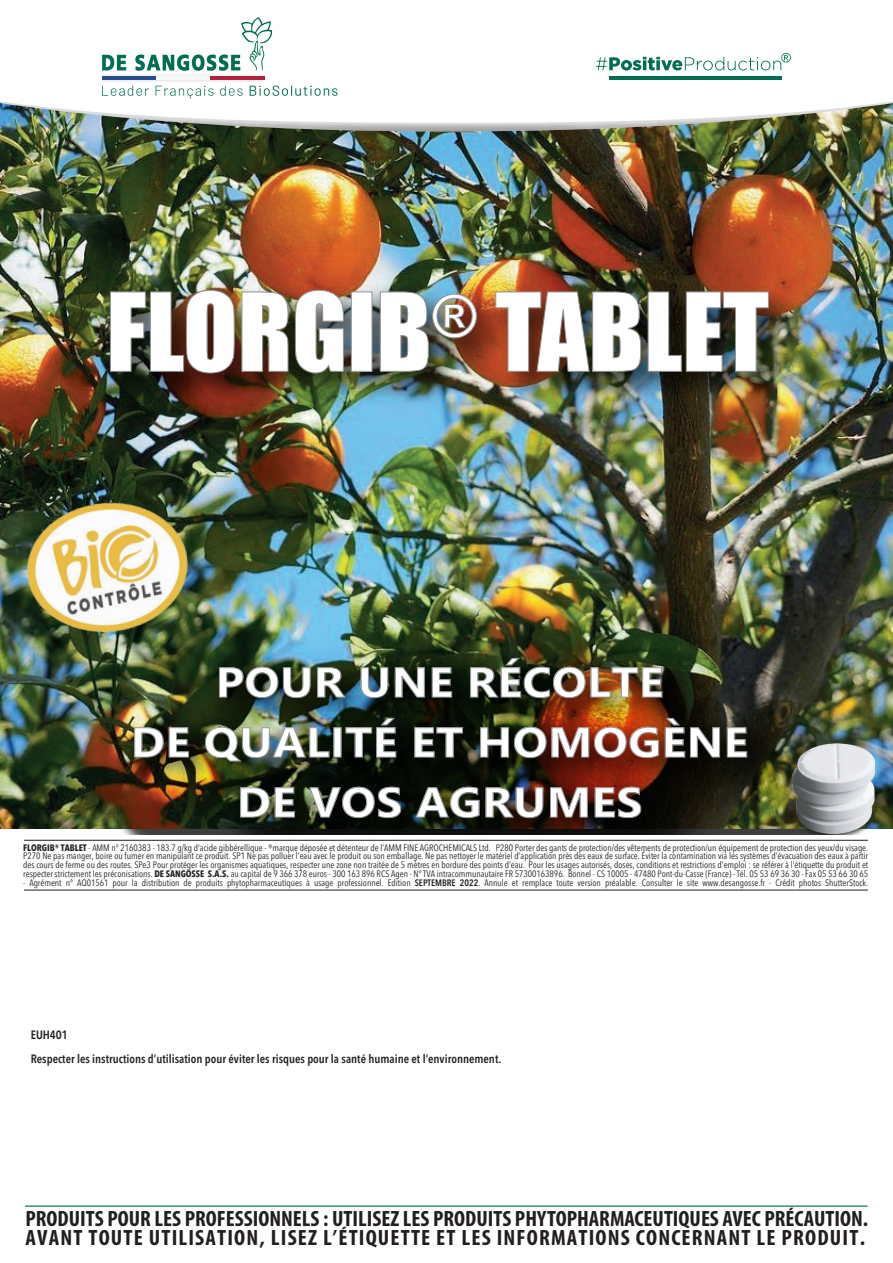
<style>
.page{position:relative;width:893px;height:1263px;background:#fff}
.page>*{position:absolute;margin:0;border:0;box-sizing:border-box;transform-origin:0 0}
.t1{font:100.35px "Impact";color:#fff}
.t2{font:700 42px/60px "Segoe UI";letter-spacing:.01em;color:#fff;text-align:center;scale:1.1 1}
.t3{font:700 condensed 22.2px/18.9px "Myriad Pro";color:#231f20}
.t4{font:600 condensed 12px/24px "Avenir Next LT Pro";color:#231f20}
.t5{font:condensed 9.3px/8.7px "Avenir Next LT Pro";color:#231f20;text-align:justify}
.s1{font-weight:700}
.s2{font-weight:600}
</style>
<div class="page">
<img style="left:0;top:132px;width:893px;height:696px">
<img style="left:90px;top:609px;width:756px;height:220px">
<img style="left:118px;top:645px;width:678px;height:190px">
<svg style="left:219px;top:667px;width:91px;height:31px"></svg>
<svg style="left:317px;top:667px;width:28px;height:30px"></svg>
<svg style="left:361px;top:667px;width:27px;height:31px"></svg>
<svg style="left:395px;top:667px;width:30px;height:30px"></svg>
<svg style="left:432px;top:667px;width:20px;height:30px"></svg>
<img style="left:470px;top:658px;width:115px;height:40px">
<img style="left:591px;top:667px;width:71px;height:30px">
<svg style="left:135px;top:727px;width:54px;height:30px"></svg>
<img style="left:205px;top:727px;width:124px;height:34px">
<svg style="left:346px;top:718px;width:50px;height:39px"></svg>
<svg style="left:415px;top:727px;width:48px;height:30px"></svg>
<svg style="left:480px;top:727px;width:66px;height:31px"></svg>
<svg style="left:552px;top:727px;width:107px;height:31px"></svg>
<svg style="left:665px;top:718px;width:55px;height:39px"></svg>
<svg style="left:727px;top:727px;width:20px;height:30px"></svg>
<svg style="left:240px;top:787px;width:29px;height:30px"></svg>
<svg style="left:275px;top:787px;width:20px;height:30px"></svg>
<svg style="left:310px;top:787px;width:91px;height:31px"></svg>
<svg style="left:416px;top:787px;width:63px;height:31px"></svg>
<svg style="left:486px;top:787px;width:57px;height:31px"></svg>
<svg style="left:550px;top:787px;width:37px;height:30px"></svg>
<svg style="left:595px;top:787px;width:46px;height:31px"></svg>
<img style="left:759px;top:700px;width:134px;height:135px">
<img style="left:101px;top:75px;width:164px;height:7px">
<hr style="left:609px;top:76px;width:172px;height:4px;background:#006e53">
<svg style="left:102px;top:55px;width:24px;height:15px"></svg>
<svg style="left:135px;top:17px;width:138px;height:54px"></svg>
<hr style="left:102px;top:76px;width:54px;height:4px;background:#274e92">
<hr style="left:156px;top:76px;width:54px;height:4px;background:#f7f8f7">
<hr style="left:210px;top:76px;width:54px;height:4px;background:#b0233e">
<svg style="left:596px;top:53px;width:195px;height:17px"></svg>
<img style="left:0;top:86px;width:893px;height:46px">
<hr style="left:25px;top:1205px;width:842px;height:2px;background:#006e53">
<hr style="left:24px;top:890px;width:844px;height:1px;background:#231f20">
<hr style="left:24px;top:840px;width:844px;height:1px;background:#231f20">
<img style="left:0;top:459px;width:225px;height:210px">
<img style="left:90px;top:266px;width:740px;height:181px">
<img style="left:110px;top:290px;width:124px;height:83px">
<img style="left:242px;top:292px;width:46px;height:79px">
<img style="left:295px;top:290px;width:48px;height:83px">
<div style="left:351px;top:292px;width:21px;height:79px;border:1px solid #919293"></div>
<img style="left:380px;top:292px;width:97px;height:79px">
<img style="left:496px;top:292px;width:145px;height:79px">
<img style="left:648px;top:292px;width:120px;height:79px">
<h1 class="t1" style="left:106px;top:254px;width:664px">FLORGIB<sup>®</sup> TABLET</h1>
<h2 class="t2" style="left:131px;top:649px;width:563px">POUR UNE RÉCOLTE<br>DE QUALITÉ ET HOMOGÈNE<br>DE VOS AGRUMES</h2>
<p class="t5" style="left:23px;top:843px;width:846px"><span class="s1">FLORGIB® TABLET</span> - AMM n° 2160383 - 183.7 g/kg d’acide gibbérellique - ®marque déposée et détenteur de l’AMM FINE AGROCHEMICALS Ltd. P280 Porter des gants de protection/des vêtements de protection/un équipement de protection des yeux/du visage.<br>P270 Ne pas manger, boire ou fumer en manipulant ce produit. SP1 Ne pas polluer l’eau avec le produit ou son emballage. Ne pas nettoyer le matériel d’application près des eaux de surface. Éviter la contamination via les systèmes d’évacuation des eaux à partir des cours de ferme ou des routes. SPe3 Pour protéger les organismes aquatiques, respecter une zone non traitée de 5 mètres en bordure des points d’eau. Pour les usages autorisés, doses, conditions et restrictions d’emploi : se référer à l’étiquette du produit et respecter strictement les préconisations. <span class="s1">DE SANGOSSE S.A.S.</span> au capital de 9 366 378 euros - 300 163 896 RCS Agen - N° TVA intracommunautaire FR 57300163896. Bonnel - CS 10005 - 47480 Pont-du-Casse (France) - Tél. 05 53 69 36 30 - Fax 05 53 66 30 65</p>
<p class="t5" style="left:23px;top:878px;width:846px">- Agrément n° AQ01561 pour la distribution de produits phytopharmaceutiques à usage professionnel. Edition <span class="s2">SEPTEMBRE 2022</span>. Annule et remplace toute version préalable. Consulter le site www.desangosse.fr - Crédit photos ShutterStock.</p>
<p class="t4" style="left:31px;top:1023px;width:472px">EUH401<br>Respecter les instructions d’utilisation pour éviter les risques pour la santé humaine et l’environnement.</p>
<h3 class="t3" style="left:25px;top:1209px;width:844px">PRODUITS POUR LES PROFESSIONNELS : UTILISEZ LES PRODUITS PHYTOPHARMACEUTIQUES AVEC PRÉCAUTION.<br>AVANT TOUTE UTILISATION, LISEZ L’ÉTIQUETTE ET LES INFORMATIONS CONCERNANT LE PRODUIT.</h3>
</div>
